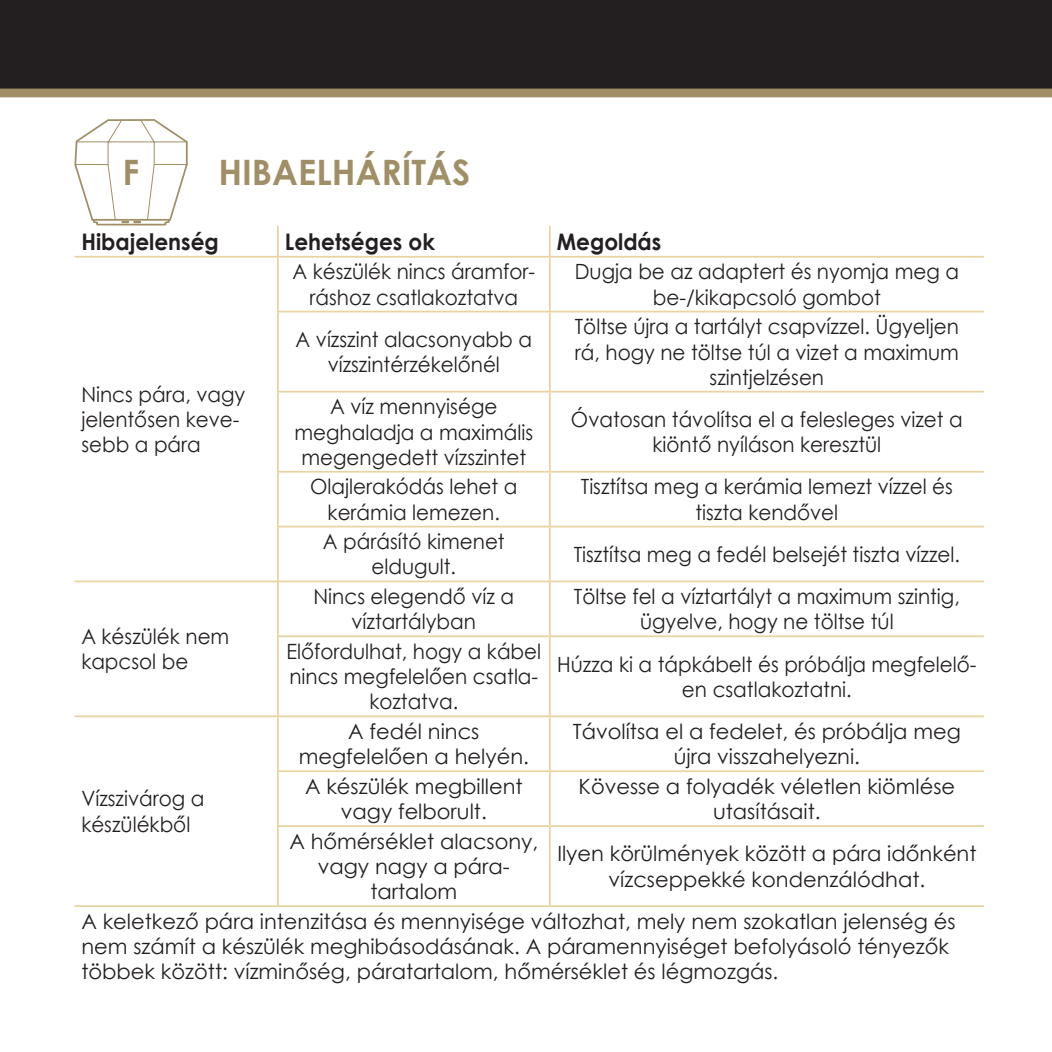
<style>
.page{position:relative;width:1052px;height:1052px;background:#fff}
.page>*{position:absolute;margin:0;border:0;box-sizing:border-box;transform-origin:0 0}
.t1{font:700 35px "Century Gothic";color:#a08f66}
.t2{font:700 22.75px "Century Gothic";color:#231f20;scale:.95 1}
.t3{font:21px/25.2px "Century Gothic";color:#231f20;text-align:center;scale:.95 1}
.t4{font:21px/25.2px "Century Gothic";color:#231f20;text-align:center}
</style>
<div class="page">
<div style="left:0;top:0;width:1052px;height:93px;background:#231f20"></div>
<div style="left:0;top:89px;width:1052px;height:8px;background:#a08f66"></div>
<hr style="left:277px;top:226px;width:2px;height:30px;background:#e8d3a1">
<hr style="left:549px;top:226px;width:2px;height:30px;background:#e8d3a1">
<hr style="left:74px;top:256px;width:204px;height:2px;background:#e8d3a1">
<hr style="left:278px;top:256px;width:272px;height:2px;background:#e8d3a1">
<hr style="left:550px;top:256px;width:434px;height:2px;background:#e8d3a1">
<hr style="left:277px;top:258px;width:2px;height:53px;background:#e8d3a1">
<hr style="left:549px;top:258px;width:2px;height:53px;background:#e8d3a1">
<hr style="left:277px;top:311px;width:273px;height:1px;background:#e8d3a1">
<hr style="left:277px;top:312px;width:2px;height:79px;background:#e8d3a1">
<hr style="left:550px;top:311px;width:434px;height:1px;background:#e8d3a1">
<hr style="left:549px;top:312px;width:2px;height:79px;background:#e8d3a1">
<hr style="left:277px;top:391px;width:273px;height:1px;background:#e8d3a1">
<hr style="left:277px;top:392px;width:2px;height:79px;background:#e8d3a1">
<hr style="left:550px;top:391px;width:434px;height:1px;background:#e8d3a1">
<hr style="left:549px;top:392px;width:2px;height:79px;background:#e8d3a1">
<hr style="left:277px;top:471px;width:273px;height:1px;background:#e8d3a1">
<hr style="left:277px;top:472px;width:2px;height:54px;background:#e8d3a1">
<hr style="left:550px;top:471px;width:434px;height:1px;background:#e8d3a1">
<hr style="left:549px;top:472px;width:2px;height:54px;background:#e8d3a1">
<hr style="left:277px;top:526px;width:273px;height:1px;background:#e8d3a1">
<hr style="left:277px;top:527px;width:2px;height:53px;background:#e8d3a1">
<hr style="left:550px;top:526px;width:434px;height:1px;background:#e8d3a1">
<hr style="left:549px;top:527px;width:2px;height:53px;background:#e8d3a1">
<hr style="left:74px;top:580px;width:204px;height:2px;background:#e8d3a1">
<hr style="left:278px;top:580px;width:272px;height:2px;background:#e8d3a1">
<hr style="left:277px;top:582px;width:2px;height:53px;background:#e8d3a1">
<hr style="left:550px;top:580px;width:434px;height:2px;background:#e8d3a1">
<hr style="left:549px;top:582px;width:2px;height:53px;background:#e8d3a1">
<hr style="left:277px;top:635px;width:273px;height:2px;background:#e8d3a1">
<hr style="left:277px;top:637px;width:2px;height:78px;background:#e8d3a1">
<hr style="left:550px;top:635px;width:434px;height:2px;background:#e8d3a1">
<hr style="left:549px;top:637px;width:2px;height:78px;background:#e8d3a1">
<hr style="left:74px;top:715px;width:204px;height:2px;background:#e8d3a1">
<hr style="left:278px;top:715px;width:272px;height:2px;background:#e8d3a1">
<hr style="left:277px;top:717px;width:2px;height:53px;background:#e8d3a1">
<hr style="left:550px;top:715px;width:434px;height:2px;background:#e8d3a1">
<hr style="left:549px;top:717px;width:2px;height:53px;background:#e8d3a1">
<hr style="left:277px;top:770px;width:273px;height:2px;background:#e8d3a1">
<hr style="left:277px;top:772px;width:2px;height:53px;background:#e8d3a1">
<hr style="left:550px;top:770px;width:434px;height:2px;background:#e8d3a1">
<hr style="left:549px;top:772px;width:2px;height:53px;background:#e8d3a1">
<hr style="left:277px;top:825px;width:273px;height:2px;background:#e8d3a1">
<hr style="left:277px;top:827px;width:2px;height:78px;background:#e8d3a1">
<hr style="left:550px;top:825px;width:434px;height:2px;background:#e8d3a1">
<hr style="left:549px;top:827px;width:2px;height:78px;background:#e8d3a1">
<hr style="left:74px;top:905px;width:204px;height:2px;background:#e8d3a1">
<hr style="left:278px;top:905px;width:272px;height:2px;background:#e8d3a1">
<hr style="left:550px;top:905px;width:434px;height:2px;background:#e8d3a1">
<svg style="left:74px;top:119px;width:114px;height:107px"></svg>
<hr style="left:154px;top:164px;width:34px;height:1px;background:#a08f66">
<h1 class="t1" style="left:123px;top:146px;width:11px">f</h1>
<h1 class="t1" style="left:218px;top:146px;width:253px">HIBAELHÁRÍTÁS</h1>
<p class="t2" style="left:81px;top:224px;width:146px">Hibajelenség</p>
<p class="t2" style="left:285px;top:224px;width:159px">Lehetséges ok</p>
<p class="t2" style="left:557px;top:224px;width:112px">Megoldás</p>
<p class="t3" style="left:81px;top:381px;width:174px;text-align:left">Nincs pára, vagy jelentősen keve&shy;sebb a pára</p>
<p class="t3" style="left:81px;top:623px;width:157px;text-align:left">A készülék nem kapcsol be</p>
<p class="t3" style="left:292px;top:259px;width:257px">A készülék nincs áramfor&shy;ráshoz csatlakoztatva</p>
<p class="t3" style="left:575px;top:259px;width:406px">Dugja be az adaptert és nyomja meg a be-/kikapcsoló gombot</p>
<p class="t3" style="left:296px;top:326px;width:250px">A vízszint alacsonyabb a vízszintérzékelőnél</p>
<p class="t3" style="left:575px;top:314px;width:406px">Töltse újra a tartályt csapvízzel. Ügyeljen rá, hogy ne töltse túl a vizet a maximum szintjelzésen</p>
<p class="t3" style="left:294px;top:394px;width:253px">A víz mennyisége meghaladja a maximális megengedett vízszintet</p>
<p class="t3" style="left:571px;top:406px;width:414px">Óvatosan távolítsa el a felesleges vizet a kiöntő nyíláson keresztül</p>
<p class="t3" style="left:310px;top:474px;width:220px">Olajlerakódás lehet a kerámia lemezen.</p>
<p class="t3" style="left:581px;top:474px;width:393px">Tisztítsa meg a kerámia lemezt vízzel és tiszta kendővel</p>
<p class="t3" style="left:323px;top:529px;width:193px">A párásító kimenet eldugult.</p>
<p class="t3" style="left:574px;top:541px;width:408px">Tisztítsa meg a fedél belsejét tiszta vízzel.</p>
<p class="t3" style="left:313px;top:583px;width:213px">Nincs elegendő víz a víztartályban</p>
<p class="t3" style="left:574px;top:583px;width:408px">Töltse fel a víztartályt a maximum szintig, ügyelve, hogy ne töltse túl</p>
<p class="t3" style="left:286px;top:638px;width:270px">Előfordulhat, hogy a kábel nincs megfelelően csatla&shy;koztatva.</p>
<p class="t3" style="left:557px;top:651px;width:443px">Húzza ki a tápkábelt és próbálja megfelelő&shy;en csatlakoztatni.</p>
<p class="t4" style="left:299px;top:718px;width:232px">A fedél nincs megfelelően a helyén.</p>
<p class="t4" style="left:573px;top:718px;width:389px">Távolítsa el a fedelet, és próbálja meg újra visszahelyezni.</p>
<p class="t4" style="left:305px;top:773px;width:219px">A készülék megbillent vagy felborult.</p>
<p class="t4" style="left:578px;top:773px;width:378px">Kövesse a folyadék véletlen kiömlése utasításait.</p>
<p class="t4" style="left:289px;top:828px;width:250px">A hőmérséklet alacsony, vagy nagy a pára&shy;tartalom</p>
<p class="t3" style="left:81px;top:786px;width:131px;text-align:left">Vízszivárog a készülékből</p>
<p class="t4" style="left:557px;top:841px;width:421px">Ilyen körülmények között a pára időnként vízcseppekké kondenzálódhat.</p>
<p class="t4" style="left:81px;top:908px;width:875px;text-align:left">A keletkező pára intenzitása és mennyisége változhat, mely nem szokatlan jelenség és nem számít a készü lék meghibásodásának. A páramennyiséget befolyásoló tényezők többek között: vízminőség, páratartalom, hőmérséklet és légmozgás.</p>
</div>
